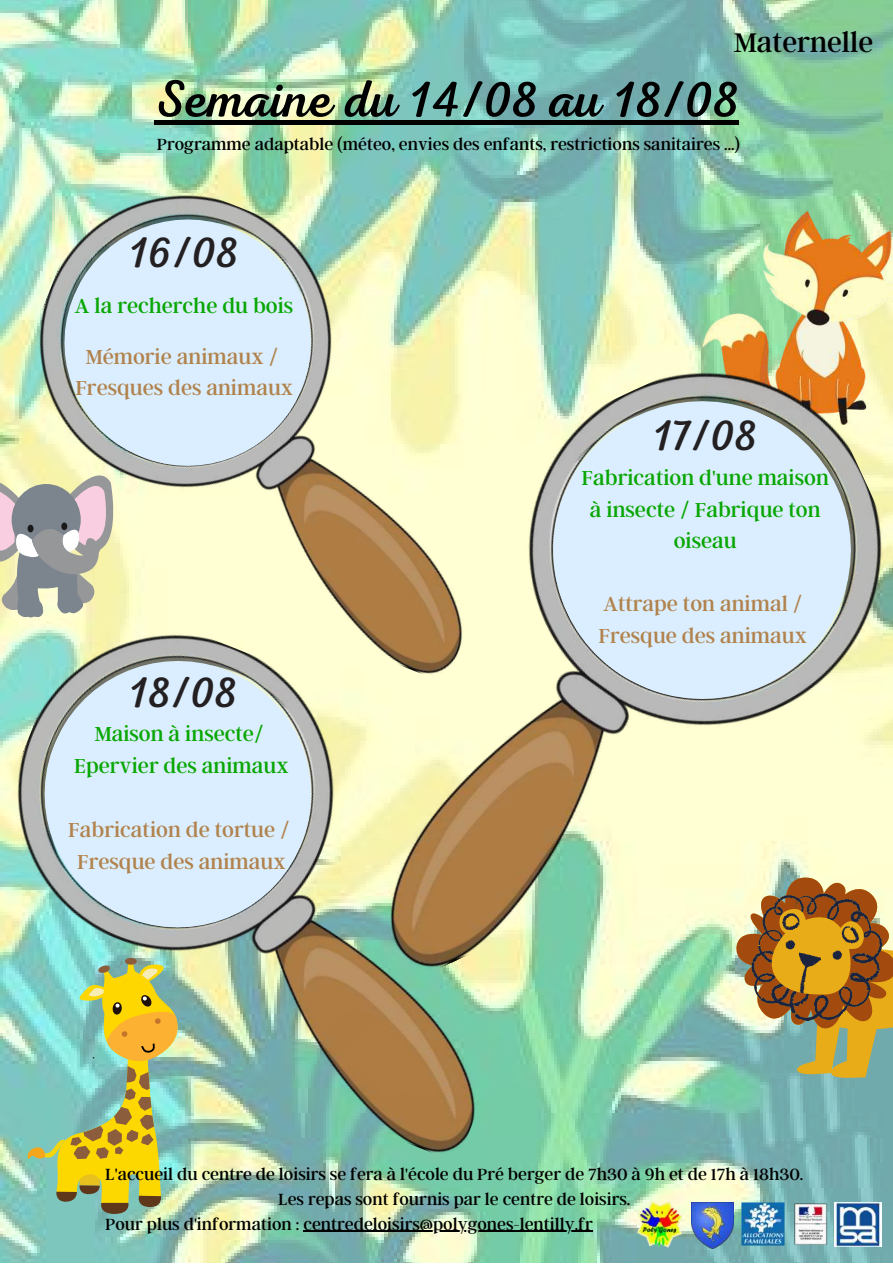
<style>
.page{position:relative;width:893px;height:1264px;background:#fff}
.page>*{position:absolute;margin:0;border:0;box-sizing:border-box;transform-origin:0 0}
.t1{font:52.5px "Nexa Script";color:#000}
.t2{font:45px "Nexa Script";color:#242021}
.t3{font:30px "Argent CF";color:#000}
.t4{font:22.5px/31.5px "Argent CF";color:#b1824c;text-align:center}
.t5{font:22.5px/31.5px "Argent CF";color:#08a600;text-align:center}
.t6{font:18px "Argent CF";color:#000}
</style>
<div class="page">
<img style="left:0;top:0;width:892px;height:1262px">
<img style="left:0;top:154px;width:580px;height:436px">
<svg style="left:47px;top:202px;width:281px;height:281px;background:#cadce1"></svg>
<img style="left:0;top:590px;width:603px;height:572px">
<svg style="left:26px;top:642px;width:201px;height:304px;background:#c5dbe4"></svg>
<img style="left:702px;top:211px;width:190px;height:107px">
<img style="left:227px;top:318px;width:665px;height:662px">
<svg style="left:532px;top:380px;width:339px;height:339px;background:#cfd9db"></svg>
<svg style="left:0;top:461px;width:121px;height:158px;background:#c1beac"></svg>
<svg style="left:733px;top:876px;width:159px;height:209px;background:#ad9357"></svg>
<svg style="left:27px;top:957px;width:157px;height:257px;background:#a7c382"></svg>
<hr style="left:154px;top:120px;width:584px;height:4px;background:#000">
<hr style="left:303px;top:1230px;width:289px;height:1px;background:#000">
<img style="left:741px;top:1202px;width:43px;height:43px">
<img style="left:691px;top:1202px;width:42px;height:46px">
<img style="left:636px;top:1200px;width:47px;height:47px">
<img style="left:785px;top:1198px;width:50px;height:50px">
<img style="left:834px;top:1202px;width:47px;height:44px">
<h3 class="t3" style="left:733px;top:23px;width:141px">Maternelle</h3>
<h1 class="t1" style="left:154px;top:69px;width:585px">Semaine du 14/08 au 18/08</h1>
<p class="t6" style="left:157px;top:132px;width:584px">Programme adaptable (méteo, envies des enfants, restrictions sanitaires ...)</p>
<h2 class="t2" style="left:130px;top:227px;width:110px">16/08</h2>
<p class="t5" style="left:75px;top:288px;width:220px">A la recherche du bois</p>
<p class="t4" style="left:75px;top:340px;width:219px">Mémorie animaux /<br>Fresques des animaux</p>
<h2 class="t2" style="left:130px;top:666px;width:108px">18/08</h2>
<p class="t5" style="left:74px;top:717px;width:216px">Maison à insecte/<br>Epervier des animaux</p>
<p class="t4" style="left:68px;top:813px;width:223px">Fabrication de tortue /<br>Fresque des animaux</p>
<h2 class="t2" style="left:653px;top:409px;width:104px">17/08</h2>
<p class="t5" style="left:581px;top:461px;width:249px">Fabrication d'une maison à insecte / Fabrique ton oiseau</p>
<p class="t4" style="left:598px;top:587px;width:210px;text-align:left">Attrape ton animal /<br>Fresque des animaux</p>
<p class="t6" style="left:105px;top:1162px;width:699px">L'accueil du centre de loisirs se fera à l'école du Pré berger de 7h30 à 9h et de 17h à 18h30.</p>
<p class="t6" style="left:278px;top:1187px;width:353px">Les repas sont fournis par le centre de loisirs.</p>
<p class="t6" style="left:105px;top:1212px;width:489px">Pour plus d'information : centredeloisirs@polygones-lentilly.fr</p>
</div>
